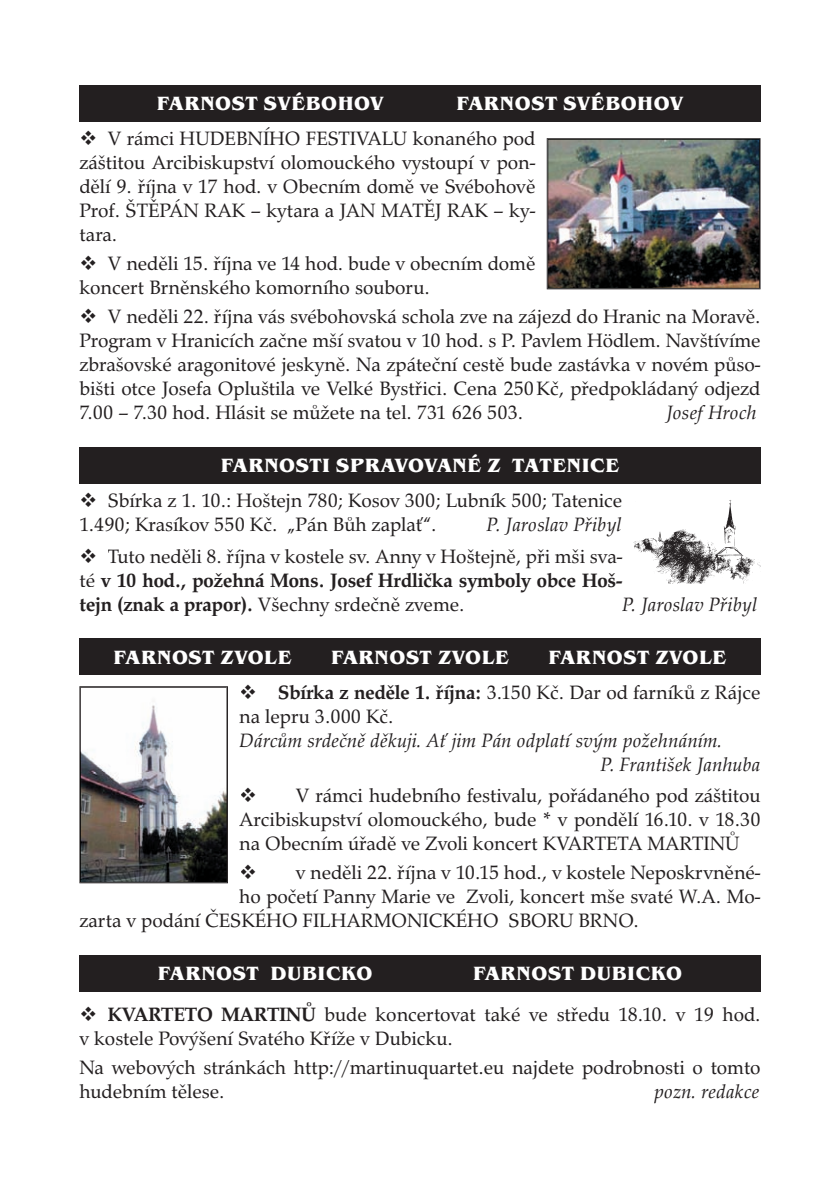
<style>
.page{position:relative;width:840px;height:1191px;background:#fff}
.page>*{position:absolute;margin:0;border:0;box-sizing:border-box;transform-origin:0 0}
.t1{font:20px/24px "Palladio URWTOT";color:#231f20}
.t2{font:italic 20px/24px "Palladio URWTOT";color:#231f20}
.t3{font:700 19.8px "Benguiat Itc TOT";letter-spacing:.03em;color:#fff}
.s1{font-weight:700}
</style>
<div class="page">
<div style="left:79px;top:85px;width:681px;height:36px;background:#231f20"></div>
<div style="left:79px;top:447px;width:681px;height:36px;background:#231f20"></div>
<div style="left:79px;top:638px;width:681px;height:37px;background:#231f20"></div>
<div style="left:79px;top:955px;width:681px;height:36px;background:#231f20"></div>
<img style="left:633px;top:500px;width:127px;height:84px">
<svg style="left:546px;top:138px;width:214px;height:151px"></svg>
<img style="left:547px;top:139px;width:212px;height:149px">
<svg style="left:79px;top:686px;width:149px;height:197px"></svg>
<img style="left:80px;top:687px;width:146px;height:195px">
<p class="t3" style="left:157px;top:92px;width:228px">FARNOST SVÉBOHOV</p>
<p class="t3" style="left:456px;top:92px;width:228px">FARNOST SVÉBOHOV</p>
<p class="t1" style="left:79px;top:127px;width:457px;text-align:justify">❖ V rámci HUDEBNÍHO FESTIVALU konaného pod záštitou Arcibiskupství olomouckého vystoupí v pon&shy;dělí 9. října v 17 hod. v Obecním domě ve Svébohově Prof. ŠTĚPÁN RAK – kytara a JAN MATĚJ RAK – ky&shy;tara.</p>
<p class="t1" style="left:79px;top:252px;width:457px">❖ V neděli 15. října ve 14 hod. bude v obecním domě koncert Brněnského komorního souboru.</p>
<p class="t1" style="left:79px;top:304px;width:682px;text-align:justify">❖ V neděli 22. října vás svébohovská schola zve na zájezd do Hranic na Moravě.<br>Program v Hranicích začne mší svatou v 10 hod. s P. Pavlem Hödlem. Navštívíme zbrašovské aragonitové jeskyně. Na zpáteční cestě bude zastávka v novém půso&shy;bišti otce Josefa Opluštila ve Velké Bystřici. Cena 250 Kč, předpokládaný odjezd 7.00 – 7.30 hod. Hlásit se můžete na tel. 731 626 503.</p>
<p class="t2" style="left:665px;top:400px;width:92px">Josef Hroch</p>
<p class="t3" style="left:221px;top:454px;width:399px">FARNOSTI SPRAVOVANÉ Z TATENICE</p>
<p class="t1" style="left:79px;top:489px;width:544px">❖ Sbírka z 1. 10.: Hoštejn 780; Kosov 300; Lubník 500; Tatenice<br>1.490; Krasíkov 550 Kč. „Pán Bůh zaplať“.</p>
<p class="t2" style="left:486px;top:513px;width:136px">P. Jaroslav Přibyl</p>
<p class="t1" style="left:79px;top:544px;width:544px;text-align:justify">❖ Tuto neděli 8. října v kostele sv. Anny v Hoštejně, při mši sva&shy;té <span class="s1">v 10 hod., požehná Mons. Josef Hrdlička symboly obce Hoš&shy;tejn (znak a prapor).</span> Všechny srdečně zveme.</p>
<p class="t2" style="left:621px;top:592px;width:136px">P. Jaroslav Přibyl</p>
<p class="t3" style="left:114px;top:645px;width:179px">FARNOST ZVOLE</p>
<p class="t3" style="left:331px;top:645px;width:179px">FARNOST ZVOLE</p>
<p class="t3" style="left:548px;top:645px;width:179px">FARNOST ZVOLE</p>
<p class="t1" style="left:239px;top:680px;width:522px">❖ <span class="s1">Sbírka z neděle 1. října:</span> 3.150 Kč. Dar od farníků z Rájce na lepru 3.000 Kč.</p>
<p class="t2" style="left:600px;top:728px;width:161px;text-indent:-361px">Dárcům srdečně děkuji. Ať jim Pán odplatí svým požehnáním.<br>P. František Janhuba</p>
<p class="t1" style="left:239px;top:783px;width:522px;text-align:justify">❖ V rámci hudebního festivalu, pořádaného pod záštitou Arcibiskupství olomouckého, bude * v pondělí 16.10. v 18.30 na Obecním úřadě ve Zvoli koncert KVARTETA MARTINŮ</p>
<p class="t1" style="left:239px;top:860px;width:522px">❖ v neděli 22. října v 10.15 hod., v kostele Neposkrvněné-</p>
<p class="t1" style="left:239px;top:884px;width:522px">ho početí Panny Marie ve Zvoli, koncert mše svaté W.A. Mo-</p>
<p class="t1" style="left:79px;top:908px;width:560px">zarta v podání ČESKÉHO FILHARMONICKÉHO SBORU BRNO.</p>
<p class="t3" style="left:158px;top:961px;width:216px">FARNOST DUBICKO</p>
<p class="t3" style="left:473px;top:961px;width:210px">FARNOST DUBICKO</p>
<p class="t1" style="left:79px;top:1002px;width:682px">❖ <span class="s1">KVARTETO MARTINŮ</span> bude koncertovat také ve středu 18.10. v 19 hod. v kostele Povýšení Svatého Kříže v Dubicku.</p>
<p class="t1" style="left:79px;top:1055px;width:682px">Na webových stránkách http://martinuquartet.eu najdete podrobnosti o tomto hudebním tělese.</p>
<p class="t2" style="left:653px;top:1079px;width:107px">pozn. redakce</p>
</div>
